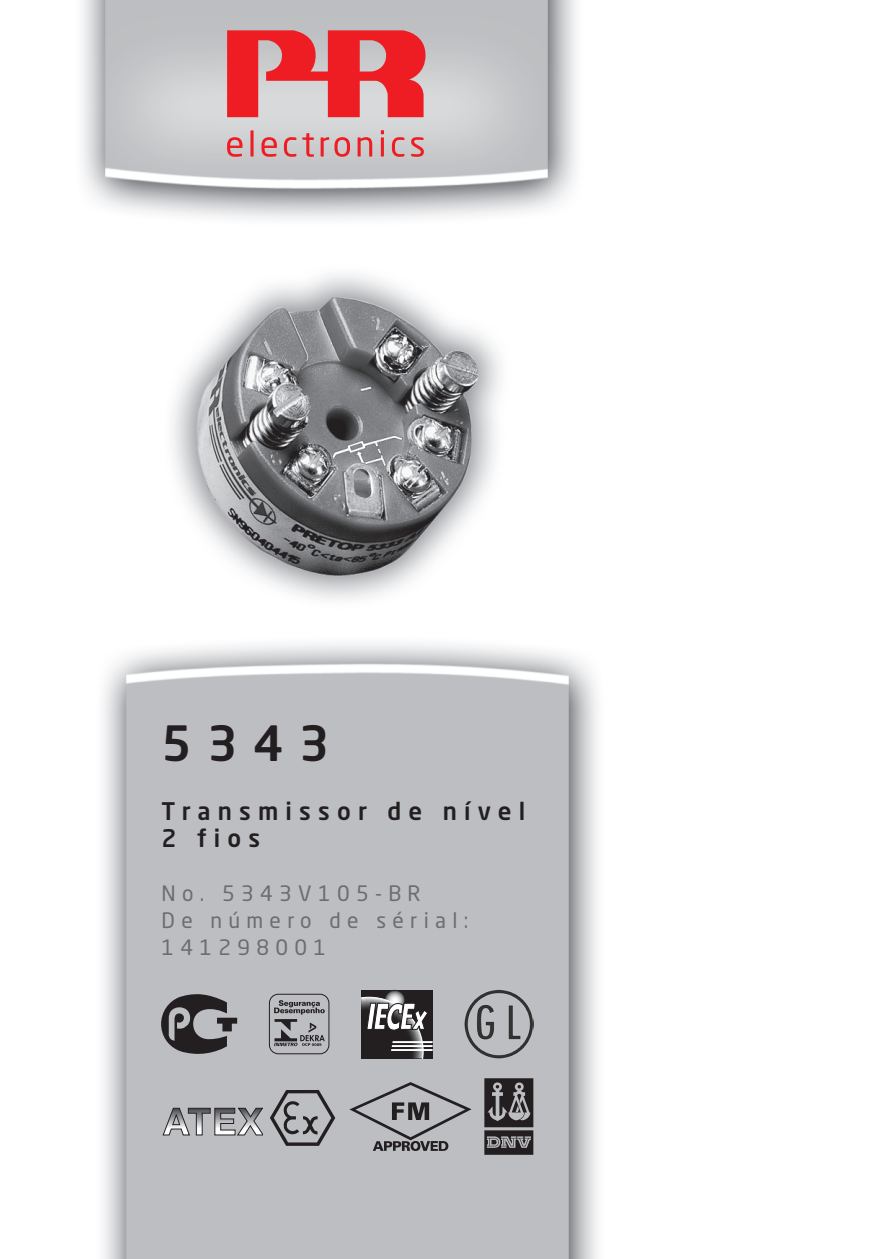
<style>
.page{position:relative;width:893px;height:1259px;background:#fff}
.page>*{position:absolute;margin:0;border:0;box-sizing:border-box;transform-origin:0 0}
.t1{font:500 48px "Neo Sans Pro";color:#231f20}
.t2{font:500 24px/27px "Neo Sans Pro";color:#231f20}
.t3{font:21px/27px "Neo Sans Pro";letter-spacing:.3em;color:#6c6d70}
</style>
<div class="page">
<img style="left:172px;top:274px;width:328px;height:326px">
<img style="left:103px;top:643px;width:494px;height:616px">
<svg style="left:162px;top:1107px;width:101px;height:29px;background:#9f9fa1"></svg>
<svg style="left:270px;top:1090px;width:65px;height:55px;background:#959598"></svg>
<svg style="left:484px;top:1078px;width:49px;height:76px;background:#514e50"></svg>
<svg style="left:161px;top:994px;width:76px;height:60px;background:#6e6d6f"></svg>
<div style="left:361px;top:989px;width:71px;height:69px;background:#231f20"></div>
<svg style="left:384px;top:990px;width:21px;height:20px"></svg>
<svg style="left:361px;top:993px;width:66px;height:65px"></svg>
<hr style="left:392px;top:1041px;width:41px;height:2px;background:#fff">
<hr style="left:392px;top:1045px;width:41px;height:2px;background:#fff">
<hr style="left:391px;top:1049px;width:42px;height:2px;background:#fff">
<svg style="left:274px;top:1000px;width:51px;height:46px;background:#929194"></svg>
<div style="left:269px;top:994px;width:60px;height:60px;border:1px solid #231f20;border-radius:9px"></div>
<img style="left:82px;top:0;width:494px;height:219px">
<svg style="left:227px;top:137px;width:15px;height:20px"></svg>
<svg style="left:250px;top:130px;width:4px;height:27px"></svg>
<svg style="left:261px;top:137px;width:16px;height:20px"></svg>
<svg style="left:284px;top:137px;width:12px;height:20px"></svg>
<svg style="left:302px;top:133px;width:12px;height:24px"></svg>
<svg style="left:321px;top:137px;width:29px;height:20px"></svg>
<svg style="left:358px;top:137px;width:14px;height:20px"></svg>
<svg style="left:381px;top:130px;width:3px;height:27px"></svg>
<svg style="left:392px;top:137px;width:12px;height:20px"></svg>
<svg style="left:411px;top:137px;width:13px;height:20px"></svg>
<svg style="left:227px;top:30px;width:199px;height:87px;background:#e35b60"></svg>
<svg style="left:349px;top:1082px;width:123px;height:69px;background:#a0a1a3"></svg>
<img style="left:464px;top:989px;width:69px;height:69px">
<h1 class="t1" style="left:162px;top:713px;width:169px">5343</h1>
<p class="t2" style="left:162px;top:797px;width:365px">Transmissor de nível<br>2 fios</p>
<p class="t3" style="left:162px;top:879px;width:308px">No. 5343V105-BR<br>De número de sérial:<br>141298001</p>
</div>
